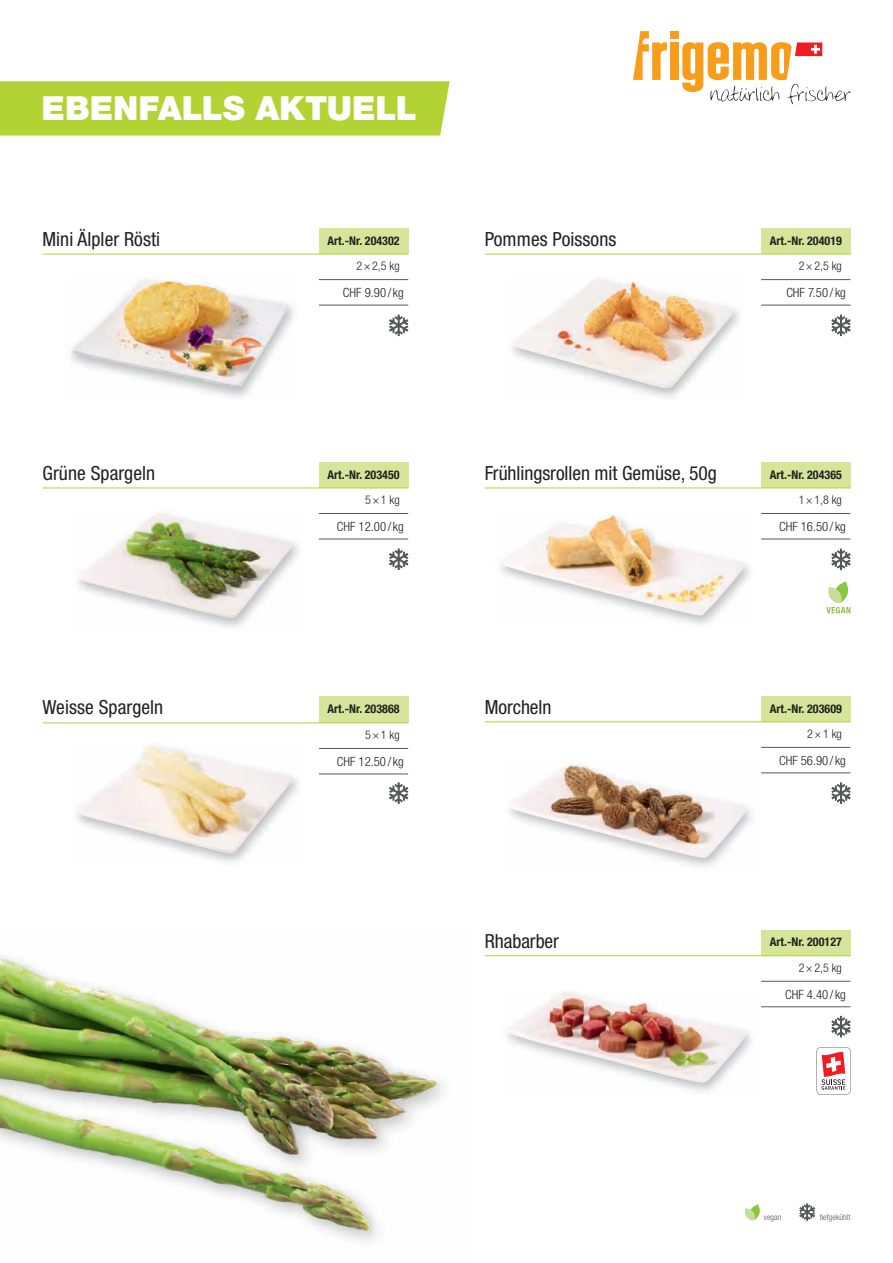
<style>
.page{position:relative;width:893px;height:1263px;background:#fff}
.page>*{position:absolute;margin:0;border:0;box-sizing:border-box;transform-origin:0 0}
.t1{font:900 33.3px "Helvetica Neue LT Std";color:#fff}
.t2{font:condensed 19.5px "Helvetica Neue LT Std";letter-spacing:.005em;color:#231f20}
.t3{font:300 condensed 12.75px "Helvetica Neue LT Std";color:#231f20}
.t4{font:700 condensed 12px "Helvetica Neue LT Std";letter-spacing:.005em;color:#231f20}
.t5{font:300 condensed 12px "Helvetica Neue LT Std";color:#231f20}
.t6{font:300 condensed 8.25px "Helvetica Neue LT Std";letter-spacing:.005em;color:#57585a}
</style>
<div class="page">
<img style="left:69px;top:279px;width:222px;height:110px">
<img style="left:507px;top:992px;width:239px;height:91px">
<img style="left:0;top:954px;width:443px;height:288px">
<img style="left:78px;top:745px;width:215px;height:108px">
<img style="left:510px;top:765px;width:236px;height:93px">
<img style="left:500px;top:515px;width:245px;height:101px">
<img style="left:79px;top:514px;width:214px;height:104px">
<svg style="left:817px;top:1047px;width:33px;height:47px"></svg>
<svg style="left:389px;top:315px;width:19px;height:21px"></svg>
<svg style="left:831px;top:315px;width:20px;height:21px"></svg>
<svg style="left:389px;top:548px;width:19px;height:22px"></svg>
<svg style="left:389px;top:782px;width:19px;height:22px"></svg>
<svg style="left:831px;top:782px;width:20px;height:22px"></svg>
<svg style="left:831px;top:1016px;width:20px;height:21px"></svg>
<img style="left:513px;top:279px;width:222px;height:110px">
<svg style="left:831px;top:549px;width:20px;height:21px"></svg>
<svg style="left:826px;top:581px;width:24px;height:32px"></svg>
<div style="left:319px;top:229px;width:89px;height:25px;background:#d6e599"></div>
<hr style="left:42px;top:254px;width:277px;height:1px;background:#b3d234">
<hr style="left:319px;top:254px;width:89px;height:1px;background:#b3d234">
<hr style="left:319px;top:279px;width:89px;height:1px;background:#57585a">
<hr style="left:319px;top:305px;width:89px;height:1px;background:#57585a">
<div style="left:319px;top:696px;width:89px;height:27px;background:#d6e599"></div>
<hr style="left:42px;top:722px;width:277px;height:1px;background:#b3d234">
<hr style="left:319px;top:722px;width:89px;height:1px;background:#b3d234">
<hr style="left:319px;top:748px;width:89px;height:1px;background:#57585a">
<hr style="left:319px;top:774px;width:89px;height:1px;background:#57585a">
<div style="left:319px;top:462px;width:89px;height:26px;background:#d6e599"></div>
<hr style="left:42px;top:488px;width:277px;height:1px;background:#b3d234">
<hr style="left:319px;top:488px;width:89px;height:1px;background:#b3d234">
<hr style="left:319px;top:513px;width:89px;height:1px;background:#57585a">
<hr style="left:319px;top:539px;width:89px;height:1px;background:#57585a">
<div style="left:761px;top:229px;width:89px;height:25px;background:#d6e599"></div>
<hr style="left:485px;top:254px;width:276px;height:1px;background:#b3d234">
<hr style="left:761px;top:254px;width:89px;height:1px;background:#b3d234">
<hr style="left:761px;top:279px;width:89px;height:1px;background:#57585a">
<hr style="left:761px;top:305px;width:89px;height:1px;background:#57585a">
<div style="left:761px;top:696px;width:89px;height:26px;background:#d6e599"></div>
<hr style="left:485px;top:721px;width:276px;height:1px;background:#b3d234">
<hr style="left:761px;top:721px;width:89px;height:1px;background:#b3d234">
<hr style="left:761px;top:747px;width:89px;height:1px;background:#57585a">
<hr style="left:761px;top:772px;width:89px;height:1px;background:#57585a">
<div style="left:761px;top:930px;width:89px;height:26px;background:#d6e599"></div>
<hr style="left:485px;top:955px;width:276px;height:1px;background:#b3d234">
<hr style="left:761px;top:955px;width:89px;height:1px;background:#b3d234">
<hr style="left:761px;top:981px;width:89px;height:1px;background:#57585a">
<hr style="left:761px;top:1006px;width:89px;height:1px;background:#57585a">
<div style="left:761px;top:462px;width:89px;height:26px;background:#d6e599"></div>
<hr style="left:485px;top:488px;width:276px;height:1px;background:#b3d234">
<hr style="left:761px;top:488px;width:89px;height:1px;background:#b3d234">
<hr style="left:761px;top:513px;width:89px;height:1px;background:#57585a">
<hr style="left:761px;top:539px;width:89px;height:1px;background:#57585a">
<div style="left:0;top:81px;width:450px;height:55px;background:#b3d234"></div>
<div style="left:670px;top:31px;width:8px;height:7px;background:#f89c1c"></div>
<div style="left:670px;top:42px;width:8px;height:38px;background:#f89c1c"></div>
<svg style="left:633px;top:31px;width:34px;height:49px"></svg>
<svg style="left:682px;top:42px;width:168px;height:62px"></svg>
<svg style="left:799px;top:1203px;width:16px;height:18px"></svg>
<svg style="left:745px;top:1204px;width:15px;height:17px"></svg>
<h1 class="t1" style="left:42px;top:89px;width:376px">EBENFALLS AKTUELL</h1>
<p class="t2" style="left:42px;top:228px;width:119px">Mini Älpler Rösti</p>
<p class="t4" style="left:327px;top:233px;width:74px">Art.-Nr. 204302</p>
<p class="t5" style="left:356px;top:259px;width:45px">2 ×2,5 kg</p>
<p class="t3" style="left:343px;top:285px;width:62px">CHF 9.90 / kg</p>
<p class="t2" style="left:42px;top:462px;width:114px">Grüne Spargeln</p>
<p class="t4" style="left:327px;top:467px;width:74px">Art.-Nr. 203450</p>
<p class="t5" style="left:365px;top:493px;width:36px">5 ×1 kg</p>
<p class="t3" style="left:337px;top:519px;width:68px">CHF 12.00 / kg</p>
<p class="t2" style="left:42px;top:696px;width:122px">Weisse Spargeln</p>
<p class="t4" style="left:327px;top:701px;width:74px">Art.-Nr. 203868</p>
<p class="t5" style="left:365px;top:728px;width:36px">5 ×1 kg</p>
<p class="t3" style="left:337px;top:754px;width:68px">CHF 12.50 / kg</p>
<p class="t2" style="left:485px;top:228px;width:133px">Pommes Poissons</p>
<p class="t4" style="left:770px;top:233px;width:74px">Art.-Nr. 204019</p>
<p class="t5" style="left:799px;top:259px;width:45px">2 ×2,5 kg</p>
<p class="t3" style="left:786px;top:285px;width:61px">CHF 7.50 / kg</p>
<p class="t2" style="left:485px;top:462px;width:234px">Frühlingsrollen mit Gemüse, 50g</p>
<p class="t4" style="left:770px;top:467px;width:74px">Art.-Nr. 204365</p>
<p class="t5" style="left:799px;top:493px;width:45px">1×1,8 kg</p>
<p class="t3" style="left:779px;top:519px;width:68px">CHF 16.50 / kg</p>
<p class="t2" style="left:485px;top:696px;width:68px">Morcheln</p>
<p class="t4" style="left:770px;top:701px;width:74px">Art.-Nr. 203609</p>
<p class="t5" style="left:807px;top:727px;width:36px">2×1 kg</p>
<p class="t3" style="left:779px;top:753px;width:68px">CHF 56.90 / kg</p>
<p class="t2" style="left:485px;top:930px;width:76px">Rhabarber</p>
<p class="t4" style="left:770px;top:935px;width:74px">Art.-Nr. 200127</p>
<p class="t5" style="left:799px;top:961px;width:45px">2×2,5 kg</p>
<p class="t3" style="left:785px;top:987px;width:62px">CHF 4.40 / kg</p>
<p class="t6" style="left:764px;top:1213px;width:19px">vegan</p>
<p class="t6" style="left:820px;top:1213px;width:32px">tiefgekühlt</p>
</div>
